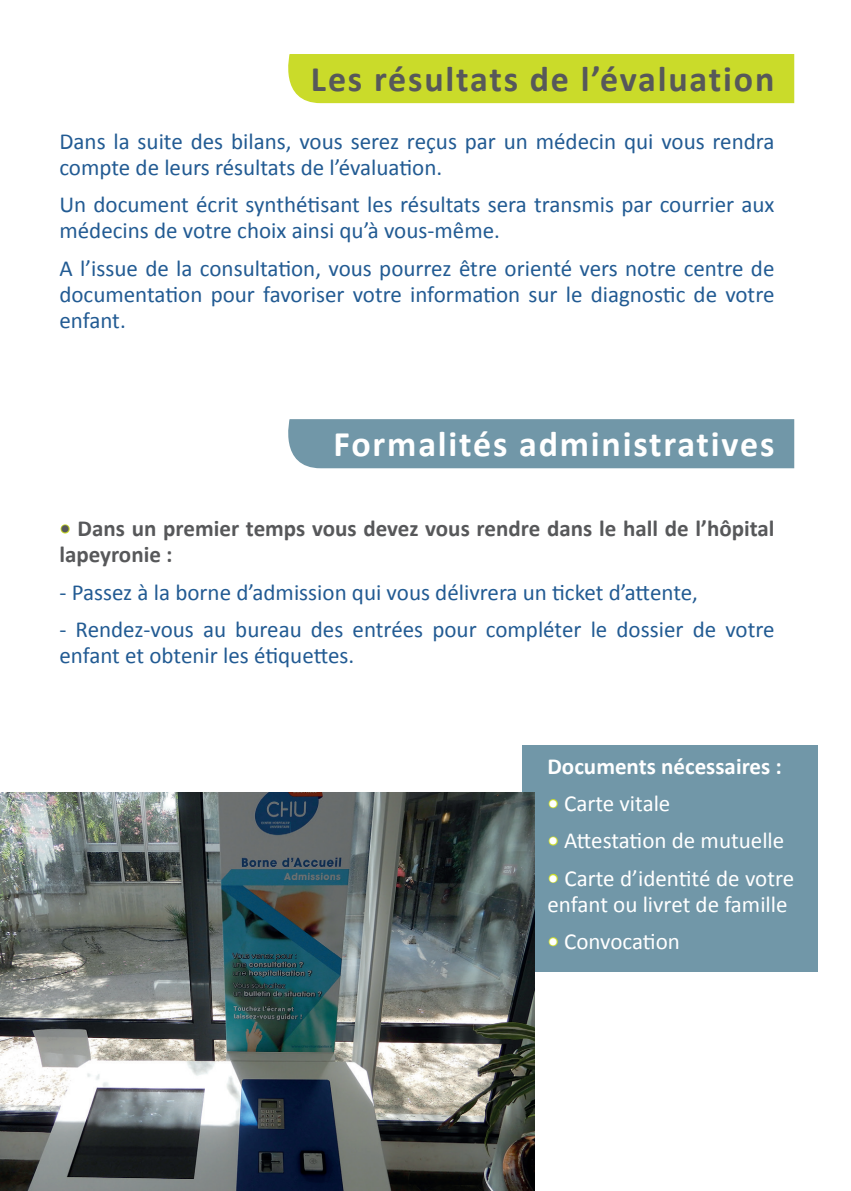
<style>
.page{position:relative;width:851px;height:1191px;background:#fff}
.page>*{position:absolute;margin:0;border:0;box-sizing:border-box;transform-origin:0 0}
.t1{font:700 36px "Calibri";letter-spacing:.05em;color:#57585a}
.t2{font:700 36px "Calibri";letter-spacing:.05em;color:#fff}
.t3{font:23px/26px "Calibri";color:#225b93}
.t4{font:23px/26px "Calibri";color:#fff}
.t5{font:700 23px/26px "Calibri";color:#57585a}
.t6{font:700 23px "Calibri";color:#fff}
.s1{font-weight:400;color:#cadb2a}
.s2{color:#cadb2a}
</style>
<div class="page">
<div style="left:522px;top:745px;width:295px;height:227px;background:#7197a8"></div>
<div style="left:288px;top:54px;width:506px;height:49px;background:#cadb2a"></div>
<div style="left:288px;top:419px;width:506px;height:49px;background:#7197a8"></div>
<img style="left:0;top:792px;width:534px;height:399px">
<h1 class="t1" style="left:311px;top:56px;width:465px">Les résultats de l’évaluation</h1>
<p class="t3" style="left:59px;top:128px;width:716px">Dans la suite des bilans, vous serez reçus par un médecin qui vous rendra compte de leurs résultats de l’évaluation.</p>
<p class="t3" style="left:59px;top:192px;width:716px">Un document écrit synthétisant les résultats sera transmis par courrier aux médecins de votre choix ainsi qu’à vous-même.</p>
<p class="t3" style="left:59px;top:255px;width:716px;text-align:justify">A l’issue de la consultation, vous pourrez être orienté vers notre centre de documentation pour favoriser votre information sur le diagnostic de votre enfant.</p>
<h1 class="t2" style="left:333px;top:421px;width:442px">Formalités administratives</h1>
<p class="t5" style="left:59px;top:515px;width:716px"><span class="s1">•</span> Dans un premier temps vous devez vous rendre dans le hall de l’hôpital lapeyronie :</p>
<p class="t3" style="left:59px;top:579px;width:640px">- Passez à la borne d’admission qui vous délivrera un ticket d’attente,</p>
<p class="t3" style="left:59px;top:616px;width:716px">- Rendez-vous au bureau des entrées pour compléter le dossier de votre enfant et obtenir les étiquettes.</p>
<p class="t6" style="left:547px;top:751px;width:236px">Documents nécessaires :</p>
<p class="t4" style="left:547px;top:790px;width:124px"><span class="s2">•</span> Carte vitale</p>
<p class="t4" style="left:547px;top:827px;width:238px"><span class="s2">•</span> Attestation de mutuelle</p>
<p class="t4" style="left:547px;top:865px;width:248px"><span class="s2">•</span> Carte d’identité de votre enfant ou livret de famille</p>
<p class="t4" style="left:547px;top:928px;width:134px"><span class="s2">•</span> Convocation</p>
</div>
